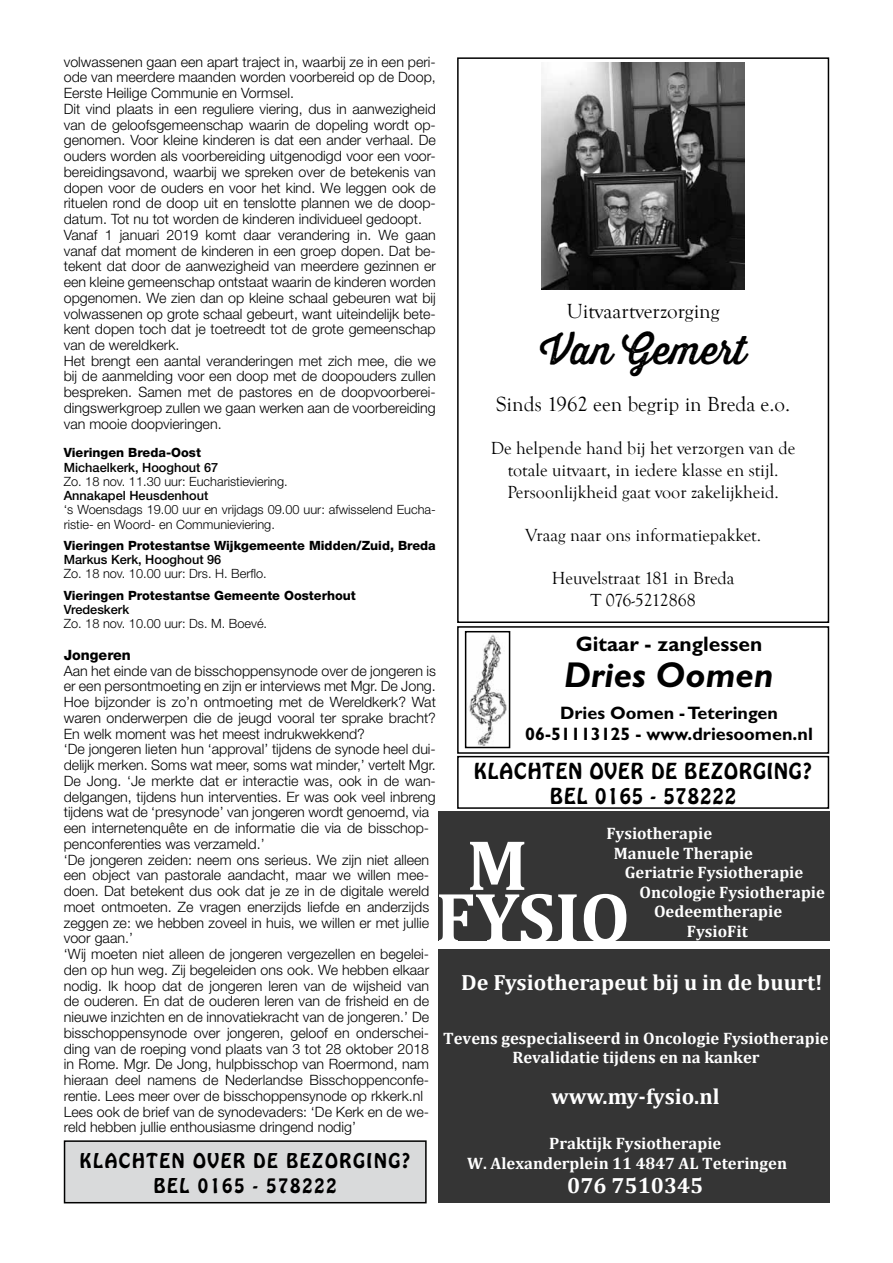
<style>
.page{position:relative;width:893px;height:1263px;background:#fff}
.page>*{position:absolute;margin:0;border:0;box-sizing:border-box;transform-origin:0 0}
.t1{font:700 72px "Cambria";color:#fff}
.t2{font:39px "Thirsty Rough Reg";color:#000}
.t3{font:italic 700 36px "Gill Sans";color:#000}
.t4{font:700 22.05px "Cambria";color:#fff}
.t5{font:21px "Goudy Old Style T";color:#000}
.t6{font:700 21px "Gill Sans";color:#000}
.t7{font:19.5px/25.5px "Hobo Std";letter-spacing:.05em;color:#000;text-align:center}
.t8{font:18px/21.6px "Goudy Old Style T";color:#000;text-align:center}
.t9{font:700 18px/21.6px "Gill Sans";color:#000;text-align:center}
.t10{font:18px/25.5px "Hobo Std";letter-spacing:.09em;color:#000;text-align:center}
.t11{font:700 16.65px/19.5px "Cambria";color:#fff}
.t12{font:300 14.25px/15.8px "Helvetica Neue";color:#000}
.t13{font:800 14.25px "Helvetica Neue";color:#000}
.t14{font:300 12.75px/14.2px "Helvetica Neue";color:#000}
.t15{font:800 12.75px "Helvetica Neue";color:#000}
.t16{font:500 12.75px "Helvetica Neue";color:#000}
</style>
<div class="page">
<div style="left:65px;top:1141px;width:361px;height:62px;background:#d9dadb"></div>
<div style="left:64px;top:1140px;width:363px;height:63px;border:2px solid #000"></div>
<div style="left:457px;top:57px;width:372px;height:566px;border:2px solid #000"></div>
<img style="left:542px;top:63px;width:203px;height:227px">
<img style="left:469px;top:634px;width:38px;height:111px">
<div style="left:465px;top:631px;width:45px;height:117px;border:2px solid #000"></div>
<div style="left:457px;top:626px;width:372px;height:128px;border:2px solid #000"></div>
<div style="left:438px;top:811px;width:392px;height:392px;background:#353535"></div>
<div style="left:438px;top:942px;width:392px;height:6px;background:#fff"></div>
<div style="left:457px;top:756px;width:372px;height:53px;border:2px solid #000"></div>
<p class="t12" style="left:64px;top:53px;width:374px">volwassenen gaan een apart traject in, waarbij ze in een peri&shy;ode van meerdere maanden worden voorbereid op de Doop, Eerste Heilige Communie en Vormsel.<br>Dit vind plaats in een reguliere viering, dus in aanwezigheid van de geloofsgemeenschap waarin de dopeling wordt op&shy;genomen. Voor kleine kinderen is dat een ander verhaal. De ouders worden als voorbereiding uitgenodigd voor een voor&shy;bereidingsavond, waarbij we spreken over de betekenis van dopen voor de ouders en voor het kind. We leggen ook de rituelen rond de doop uit en tenslotte plannen we de doop&shy;datum. Tot nu tot worden de kinderen individueel gedoopt.<br>Vanaf 1 januari 2019 komt daar verandering in. We gaan vanaf dat moment de kinderen in een groep dopen. Dat be&shy;tekent dat door de aanwezigheid van meerdere gezinnen er een kleine gemeenschap ontstaat waarin de kinderen worden opgenomen. We zien dan op kleine schaal gebeuren wat bij volwassenen op grote schaal gebeurt, want uiteindelijk bete&shy;kent dopen toch dat je toetreedt tot de grote gemeenschap van de wereldkerk.<br>Het brengt een aantal veranderingen met zich mee, die we bij de aanmelding voor een doop met de doopouders zullen bespreken. Samen met de pastores en de doopvoorberei&shy;dingswerkgroep zullen we gaan werken aan de voorbereiding van mooie doopvieringen.</p>
<p class="t15" style="left:64px;top:445px;width:139px">Vieringen Breda-Oost</p>
<p class="t16" style="left:64px;top:459px;width:156px">Michaelkerk, Hooghout 67</p>
<p class="t14" style="left:64px;top:474px;width:225px">Zo. 18 nov. 11.30 uur: Eucharistieviering.</p>
<p class="t16" style="left:64px;top:488px;width:146px">Annakapel Heusdenhout</p>
<p class="t14" style="left:64px;top:502px;width:374px">‘s Woensdags 19.00 uur en vrijdags 09.00 uur: afwisselend Eucha&shy;ristie- en Woord- en Communieviering.</p>
<p class="t15" style="left:64px;top:537px;width:374px">Vieringen Protestantse Wijkgemeente Midden/Zuid, Breda</p>
<p class="t16" style="left:64px;top:552px;width:159px">Markus Kerk, Hooghout 96</p>
<p class="t14" style="left:64px;top:566px;width:204px">Zo. 18 nov. 10.00 uur: Drs. H. Berflo.</p>
<p class="t15" style="left:64px;top:588px;width:294px">Vieringen Protestantse Gemeente Oosterhout</p>
<p class="t16" style="left:64px;top:602px;width:67px">Vredeskerk</p>
<p class="t14" style="left:64px;top:616px;width:205px">Zo. 18 nov. 10.00 uur: Ds. M. Boevé.</p>
<p class="t13" style="left:64px;top:646px;width:69px">Jongeren</p>
<p class="t12" style="left:64px;top:662px;width:374px">Aan het einde van de bisschoppensynode over de jongeren is er een persontmoeting en zijn er interviews met Mgr. De Jong.<br>Hoe bijzonder is zo’n ontmoeting met de Wereldkerk? Wat waren onderwerpen die de jeugd vooral ter sprake bracht?<br>En welk moment was het meest indrukwekkend?<br>‘De jongeren lieten hun ‘approval’ tijdens de synode heel dui&shy;delijk merken. Soms wat meer, soms wat minder,’ vertelt Mgr.<br>De Jong. ‘Je merkte dat er interactie was, ook in de wan&shy;delgangen, tijdens hun interventies. Er was ook veel inbreng tijdens wat de ‘presynode’ van jongeren wordt genoemd, via een internetenquête en de informatie die via de bisschop&shy;penconferenties was verzameld.’<br>‘De jongeren zeiden: neem ons serieus. We zijn niet alleen een object van pastorale aandacht, maar we willen mee&shy;doen. Dat betekent dus ook dat je ze in de digitale wereld moet ontmoeten. Ze vragen enerzijds liefde en anderzijds zeggen ze: we hebben zoveel in huis, we willen er met jullie voor gaan.’<br>‘Wij moeten niet alleen de jongeren vergezellen en begelei&shy;den op hun weg. Zij begeleiden ons ook. We hebben elkaar nodig. Ik hoop dat de jongeren leren van de wijsheid van de ouderen. En dat de ouderen leren van de frisheid en de nieuwe inzichten en de innovatiekracht van de jongeren.’ De bisschoppensynode over jongeren, geloof en onderschei&shy;ding van de roeping vond plaats van 3 tot 28 oktober 2018 in Rome. Mgr. De Jong, hulpbisschop van Roermond, nam hieraan deel namens de Nederlandse Bisschoppenconfe&shy;rentie. Lees meer over de bisschoppensynode op rkkerk.nl Lees ook de brief van de synodevaders: ‘De Kerk en de we&shy;reld hebben jullie enthousiasme dringend nodig’</p>
<p class="t10" style="left:80px;top:1148px;width:332px">KLACHTEN OVER DE BEZORGING?<br>BEL 0165 - 578222</p>
<h3 class="t5" style="left:567px;top:299px;width:154px">Uitvaartverzorging</h3>
<h2 class="t2" style="left:540px;top:322px;width:208px">Van Gemert</h2>
<h3 class="t5" style="left:496px;top:393px;width:296px">Sinds 1962 een begrip in Breda e.o.</h3>
<p class="t8" style="left:491px;top:438px;width:306px">De helpende hand bij het verzorgen van de totale uitvaart, in iedere klasse en stijl.<br>Persoonlijkheid gaat voor zakelijkheid.</p>
<p class="t8" style="left:525px;top:524px;width:237px">Vraag naar ons informatiepakket.</p>
<p class="t8" style="left:552px;top:568px;width:184px">Heuvelstraat 181 in Breda<br>T 076-5212868</p>
<h3 class="t6" style="left:576px;top:631px;width:188px">Gitaar - zanglessen</h3>
<h3 class="t3" style="left:564px;top:654px;width:211px">Dries Oomen</h3>
<p class="t9" style="left:525px;top:702px;width:289px">Dries Oomen - Teteringen<br>06-51113125 - www.driesoomen.nl</p>
<h3 class="t7" style="left:474px;top:758px;width:339px">KLACHTEN OVER DE BEZORGING?<br>BEL 0165 - 578222</h3>
<p class="t11" style="left:606px;top:823px;width:107px">Fysiotherapie</p>
<p class="t11" style="left:614px;top:843px;width:141px">Manuele Therapie</p>
<p class="t11" style="left:625px;top:862px;width:180px">Geriatrie Fysiotherapie</p>
<p class="t11" style="left:639px;top:882px;width:187px">Oncologie Fysiotherapie</p>
<p class="t11" style="left:654px;top:901px;width:130px">Oedeemtherapie</p>
<p class="t11" style="left:687px;top:921px;width:62px">FysioFit</p>
<h1 class="t1" style="left:467px;top:814px;width:62px">M</h1>
<h1 class="t1" style="left:436px;top:867px;width:196px">FYSIO</h1>
<h3 class="t4" style="left:461px;top:967px;width:363px">De Fysiotherapeut bij u in de buurt!</h3>
<p class="t11" style="left:443px;top:1028px;width:387px;text-align:center">Tevens gespecialiseerd in Oncologie Fysiotherapie<br>Revalidatie tijdens en na kanker</p>
<h3 class="t4" style="left:551px;top:1081px;width:170px">www.my-fysio.nl</h3>
<p class="t11" style="left:467px;top:1133px;width:322px;text-indent:82px">Praktijk Fysiotherapie<br>W. Alexanderplein 11 4847 AL Teteringen</p>
<h3 class="t4" style="left:567px;top:1170px;width:138px">076 7510345</h3>
</div>
